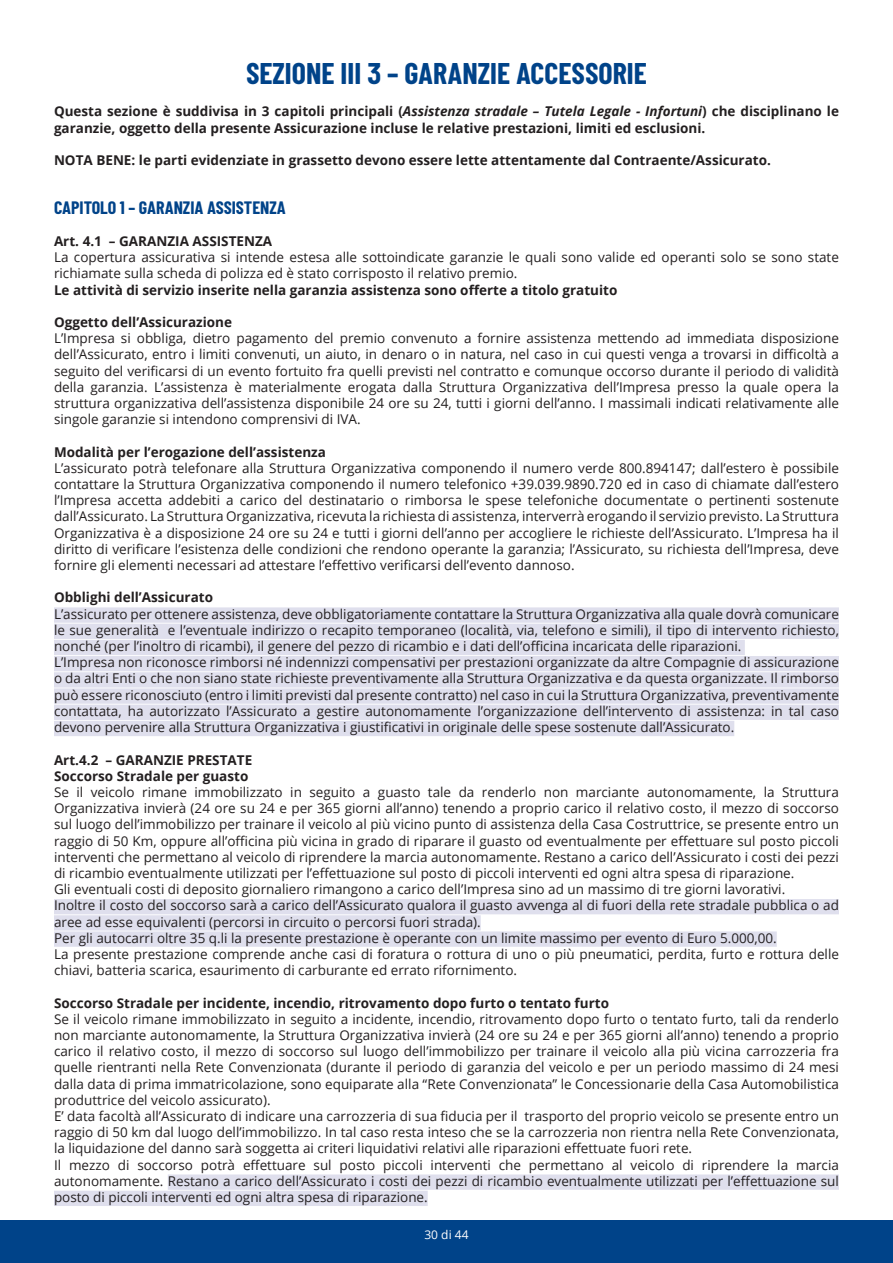
<style>
.page{position:relative;width:893px;height:1263px;background:#fff}
.page>*{position:absolute;margin:0;border:0;box-sizing:border-box;transform-origin:0 0}
.Titolo_1{font:700 30px "Barlow Condensed";color:#004389}
.t1{font:700 18px "Barlow Condensed";color:#004389}
.Normale{font:13.5px/16.2px "Open Sans";color:#231f20;text-align:justify}
.Normale-2{font:700 13.5px/16.2px "Open Sans";color:#231f20}
.t2{font:12px "Open Sans";color:#fff}
.s1{font-style:italic}
</style>
<div class="page">
<div style="left:0;top:1220px;width:893px;height:43px;background:#004389"></div>
<div style="left:54px;top:607px;width:785px;height:16px;background:#dfdfed"></div>
<div style="left:54px;top:624px;width:785px;height:15px;background:#dfdfed"></div>
<div style="left:54px;top:640px;width:691px;height:15px;background:#dfdfed"></div>
<div style="left:54px;top:656px;width:785px;height:15px;background:#dfdfed"></div>
<div style="left:54px;top:672px;width:785px;height:15px;background:#dfdfed"></div>
<div style="left:54px;top:688px;width:785px;height:16px;background:#dfdfed"></div>
<div style="left:54px;top:705px;width:785px;height:15px;background:#dfdfed"></div>
<div style="left:54px;top:721px;width:680px;height:15px;background:#dfdfed"></div>
<div style="left:54px;top:899px;width:785px;height:15px;background:#dfdfed"></div>
<div style="left:54px;top:915px;width:427px;height:15px;background:#dfdfed"></div>
<div style="left:54px;top:931px;width:723px;height:16px;background:#dfdfed"></div>
<div style="left:168px;top:1174px;width:671px;height:16px;background:#dfdfed"></div>
<div style="left:54px;top:1191px;width:374px;height:15px;background:#dfdfed"></div>
<p class="Titolo_1" style="left:246px;top:55px;width:402px">SEZIONE III 3 – GARANZIE ACCESSORIE</p>
<p class="Normale-2" style="left:54px;top:103px;width:786px">Questa sezione è suddivisa in 3 capitoli principali (<span class="s1">Assistenza stradale – Tutela Legale - Infortuni</span>) che disciplinano le garanzie, oggetto della presente Assicurazione incluse le relative prestazioni, limiti ed esclusioni.</p>
<p class="Normale-2" style="left:54px;top:152px;width:718px">NOTA BENE: le parti evidenziate in grassetto devono essere lette attentamente dal Contraente/Assicurato.</p>
<p class="t1" style="left:54px;top:196px;width:233px">CAPITOLO 1 – GARANZIA ASSISTENZA</p>
<p class="Normale-2" style="left:54px;top:233px;width:220px">Art. 4.1 – GARANZIA ASSISTENZA</p>
<p class="Normale" style="left:54px;top:249px;width:786px">La copertura assicurativa si intende estesa alle sottoindicate garanzie le quali sono valide ed operanti solo se sono state richiamate sulla scheda di polizza ed è stato corrisposto il relativo premio.</p>
<p class="Normale-2" style="left:54px;top:281px;width:565px">Le attività di servizio inserite nella garanzia assistenza sono offerte a titolo gratuito</p>
<p class="Normale-2" style="left:54px;top:314px;width:180px">Oggetto dell’Assicurazione</p>
<p class="Normale" style="left:54px;top:330px;width:786px">L’Impresa si obbliga, dietro pagamento del premio convenuto a fornire assistenza mettendo ad immediata disposizione dell’Assicurato, entro i limiti convenuti, un aiuto, in denaro o in natura, nel caso in cui questi venga a trovarsi in difficoltà a seguito del verificarsi di un evento fortuito fra quelli previsti nel contratto e comunque occorso durante il periodo di validità della garanzia. L’assistenza è materialmente erogata dalla Struttura Organizzativa dell’Impresa presso la quale opera la struttura organizzativa dell’assistenza disponibile 24 ore su 24, tutti i giorni dell’anno. I massimali indicati relativamente alle singole garanzie si intendono comprensivi di IVA.</p>
<p class="Normale-2" style="left:54px;top:443px;width:273px">Modalità per l’erogazione dell’assistenza</p>
<p class="Normale" style="left:54px;top:459px;width:786px">L’assicurato potrà telefonare alla Struttura Organizzativa componendo il numero verde 800.894147; dall’estero è possibile contattare la Struttura Organizzativa componendo il numero telefonico +39.039.9890.720 ed in caso di chiamate dall’estero l’Impresa accetta addebiti a carico del destinatario o rimborsa le spese telefoniche documentate o pertinenti sostenute dall’Assicurato. La Struttura Organizzativa, ricevuta la richiesta di assistenza, interverrà erogando il servizio previsto. La Struttura Organizzativa è a disposizione 24 ore su 24 e tutti i giorni dell’anno per accogliere le richieste dell’Assicurato. L’Impresa ha il diritto di verificare l’esistenza delle condizioni che rendono operante la garanzia; l’Assicurato, su richiesta dell’Impresa, deve fornire gli elementi necessari ad attestare l’effettivo verificarsi dell’evento dannoso.</p>
<p class="Normale-2" style="left:54px;top:589px;width:161px">Obblighi dell’Assicurato</p>
<p class="Normale" style="left:54px;top:605px;width:786px">L’assicurato per ottenere assistenza, deve obbligatoriamente contattare la Struttura Organizzativa alla quale dovrà comunicare le sue generalità e l’eventuale indirizzo o recapito temporaneo (località, via, telefono e simili), il tipo di intervento richiesto, nonché (per l’inoltro di ricambi), il genere del pezzo di ricambio e i dati dell’officina incaricata delle riparazioni.</p>
<p class="Normale" style="left:54px;top:654px;width:786px">L’Impresa non riconosce rimborsi né indennizzi compensativi per prestazioni organizzate da altre Compagnie di assicurazione o da altri Enti o che non siano state richieste preventivamente alla Struttura Organizzativa e da questa organizzate. Il rimborso può essere riconosciuto (entro i limiti previsti dal presente contratto) nel caso in cui la Struttura Organizzativa, preventivamente contattata, ha autorizzato l’Assicurato a gestire autonomamente l’organizzazione dell’intervento di assistenza: in tal caso devono pervenire alla Struttura Organizzativa i giustificativi in originale delle spese sostenute dall’Assicurato.</p>
<p class="Normale-2" style="left:54px;top:751px;width:200px">Art.4.2 – GARANZIE PRESTATE</p>
<p class="Normale-2" style="left:54px;top:767px;width:196px">Soccorso Stradale per guasto</p>
<p class="Normale" style="left:54px;top:783px;width:786px">Se il veicolo rimane immobilizzato in seguito a guasto tale da renderlo non marciante autonomamente, la Struttura Organizzativa invierà (24 ore su 24 e per 365 giorni all’anno) tenendo a proprio carico il relativo costo, il mezzo di soccorso sul luogo dell’immobilizzo per trainare il veicolo al più vicino punto di assistenza della Casa Costruttrice, se presente entro un raggio di 50 Km, oppure all’officina più vicina in grado di riparare il guasto od eventualmente per effettuare sul posto piccoli interventi che permettano al veicolo di riprendere la marcia autonomamente. Restano a carico dell’Assicurato i costi dei pezzi di ricambio eventualmente utilizzati per l’effettuazione sul posto di piccoli interventi ed ogni altra spesa di riparazione.</p>
<p class="Normale" style="left:54px;top:881px;width:733px">Gli eventuali costi di deposito giornaliero rimangono a carico dell’Impresa sino ad un massimo di tre giorni lavorativi.</p>
<p class="Normale" style="left:54px;top:897px;width:786px">Inoltre il costo del soccorso sarà a carico dell’Assicurato qualora il guasto avvenga al di fuori della rete stradale pubblica o ad aree ad esse equivalenti (percorsi in circuito o percorsi fuori strada).</p>
<p class="Normale" style="left:54px;top:929px;width:724px">Per gli autocarri oltre 35 q.li la presente prestazione è operante con un limite massimo per evento di Euro 5.000,00.</p>
<p class="Normale" style="left:54px;top:945px;width:786px">La presente prestazione comprende anche casi di foratura o rottura di uno o più pneumatici, perdita, furto e rottura delle chiavi, batteria scarica, esaurimento di carburante ed errato rifornimento.</p>
<p class="Normale-2" style="left:54px;top:994px;width:556px">Soccorso Stradale per incidente, incendio, ritrovamento dopo furto o tentato furto</p>
<p class="Normale" style="left:54px;top:1010px;width:786px">Se il veicolo rimane immobilizzato in seguito a incidente, incendio, ritrovamento dopo furto o tentato furto, tali da renderlo non marciante autonomamente, la Struttura Organizzativa invierà (24 ore su 24 e per 365 giorni all’anno) tenendo a proprio carico il relativo costo, il mezzo di soccorso sul luogo dell’immobilizzo per trainare il veicolo alla più vicina carrozzeria fra quelle rientranti nella Rete Convenzionata (durante il periodo di garanzia del veicolo e per un periodo massimo di 24 mesi dalla data di prima immatricolazione, sono equiparate alla “Rete Convenzionata” le Concessionarie della Casa Automobilistica produttrice del veicolo assicurato).</p>
<p class="Normale" style="left:54px;top:1107px;width:786px">E’ data facoltà all’Assicurato di indicare una carrozzeria di sua fiducia per il trasporto del proprio veicolo se presente entro un raggio di 50 km dal luogo dell’immobilizzo. In tal caso resta inteso che se la carrozzeria non rientra nella Rete Convenzionata, la liquidazione del danno sarà soggetta ai criteri liquidativi relativi alle riparazioni effettuate fuori rete.</p>
<p class="Normale" style="left:54px;top:1156px;width:786px">Il mezzo di soccorso potrà effettuare sul posto piccoli interventi che permettano al veicolo di riprendere la marcia autonomamente. Restano a carico dell’Assicurato i costi dei pezzi di ricambio eventualmente utilizzati per l’effettuazione sul posto di piccoli interventi ed ogni altra spesa di riparazione.</p>
<p class="t2" style="left:424px;top:1227px;width:46px">30 di 44</p>
</div>
